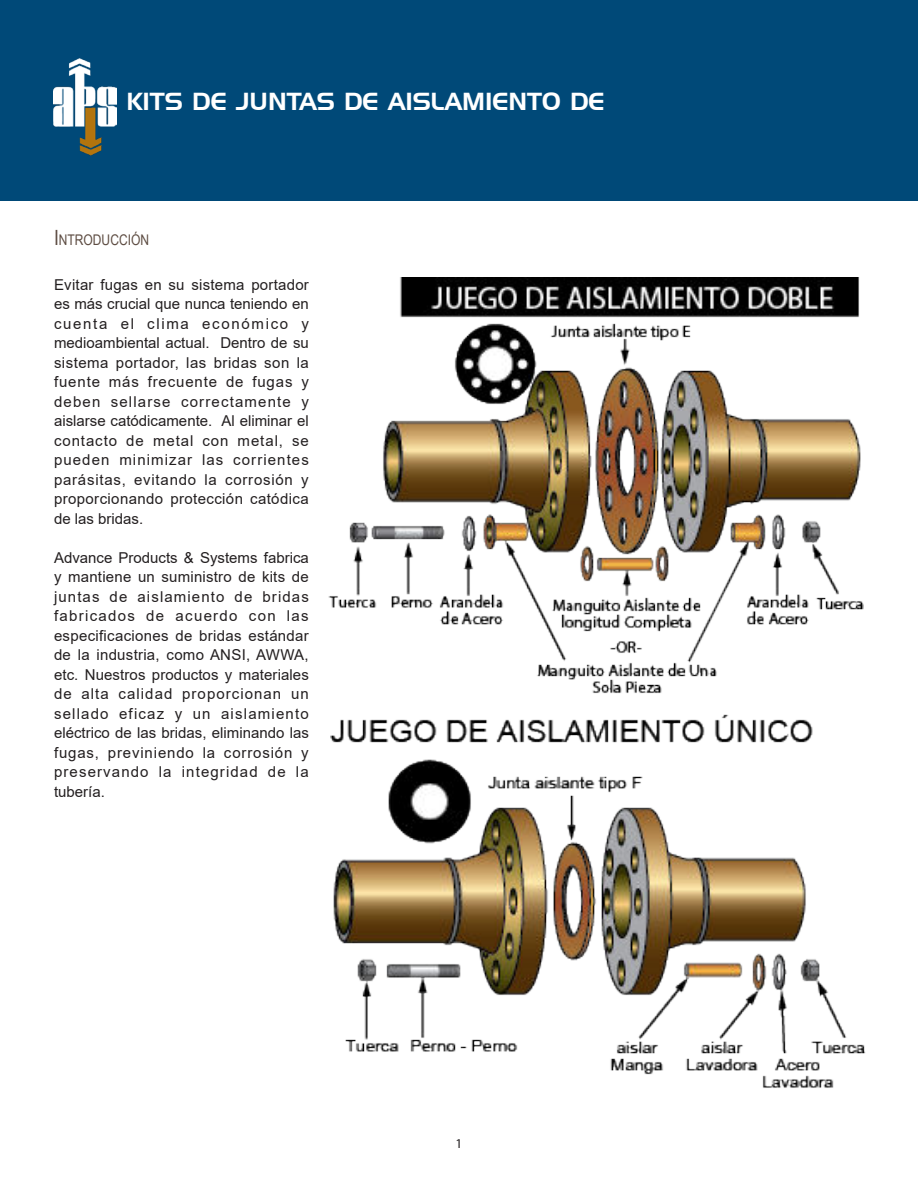
<style>
.page{position:relative;width:918px;height:1188px;background:#fff}
.page>*{position:absolute;margin:0;border:0;box-sizing:border-box;transform-origin:0 0}
.t1{font:24px "ST Huntington";color:#fff}
.t2{font:15px/19.5px "Arial";letter-spacing:.025em;color:#231f20;text-align:justify}
.t3{font:14.7px "Arial Narrow";color:#5d4c42}
.t4{font:13.5px "Myriad Pro";color:#231f20}
.s1{font-size:21px}
</style>
<div class="page">
<div style="left:0;top:0;width:918px;height:200px;background:#004978"></div>
<img style="left:54px;top:58px;width:63px;height:97px">
<img style="left:328px;top:277px;width:536px;height:417px">
<img style="left:330px;top:714px;width:536px;height:374px">
<h1 class="t1" style="left:126px;top:88px;width:480px">KITS DE JUNTAS DE AISLAMIENTO DE</h1>
<p class="t3" style="left:54px;top:231px;width:97px"><span class="s1">I</span>NTRODUCCIÓN</p>
<p class="t2" style="left:54px;top:276px;width:256px">Evitar fugas en su sistema portador es más crucial que nunca teniendo en cuenta el clima económico y medioambiental actual. Dentro de su sistema portador, las bridas son la fuente más frecuente de fugas y deben sellarse correctamente y aislarse catódicamente. Al eliminar el contacto de metal con metal, se pueden minimizar las corrientes parásitas, evitando la corrosión y proporcionando protección catódica de las bridas.</p>
<p class="t2" style="left:54px;top:549px;width:256px">Advance Products &amp; Systems fabrica y mantiene un suministro de kits de juntas de aislamiento de bridas fabricados de acuerdo con las especificaciones de bridas estándar de la industria, como ANSI, AWWA, etc. Nuestros productos y materiales de alta calidad proporcionan un sellado eficaz y un aislamiento eléctrico de las bridas, eliminando las fugas, previniendo la corrosión y preservando la integridad de la tubería.</p>
<p class="t4" style="left:456px;top:1136px;width:8px">1</p>
</div>
